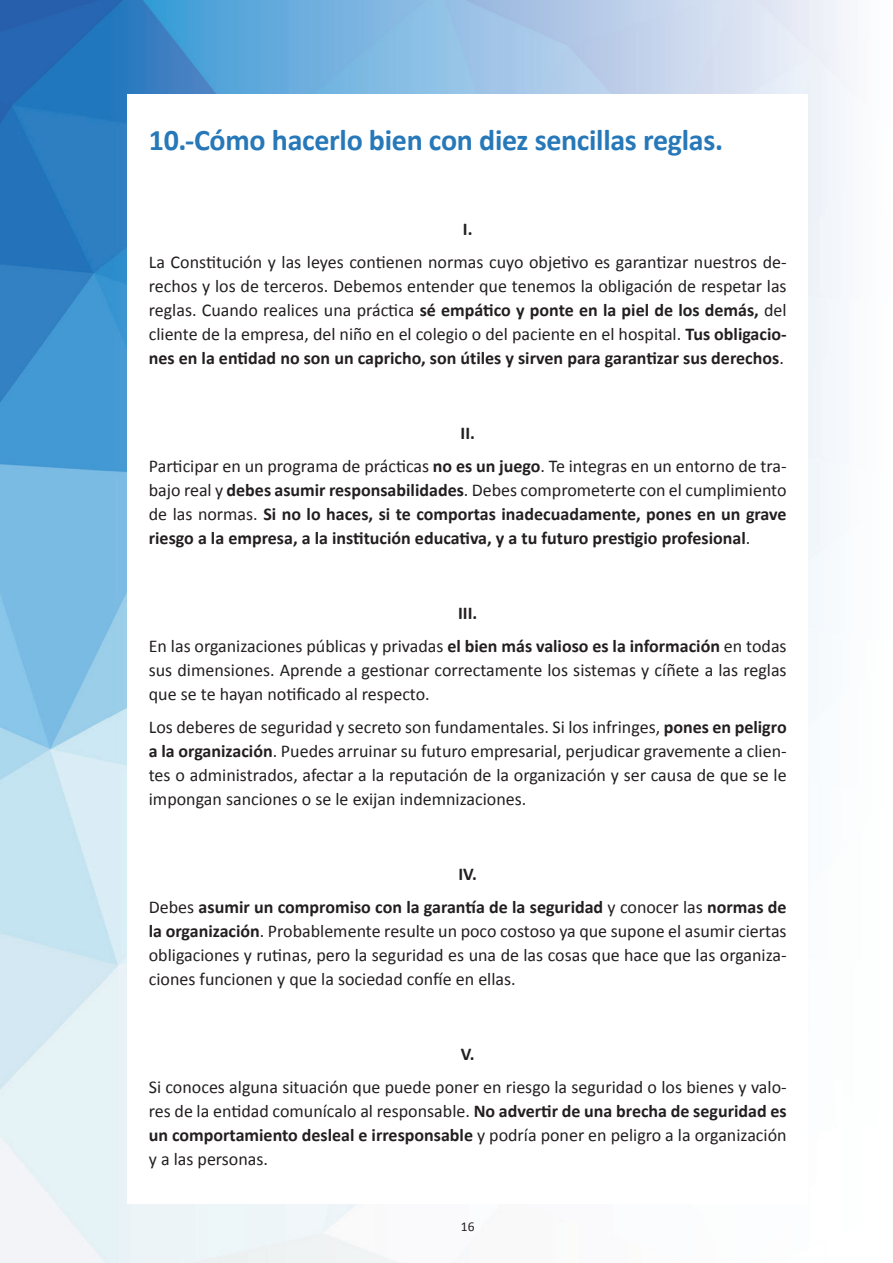
<style>
.page{position:relative;width:893px;height:1263px;background:#fff}
.page>*{position:absolute;margin:0;border:0;box-sizing:border-box;transform-origin:0 0}
.t1{font:700 30px "Calibri";letter-spacing:-.01em;color:#2778b9}
.t2{font:18px/24px "Calibri";color:#231f20;text-align:justify}
.t3{font:700 18px/24px "Calibri";color:#231f20;text-align:justify}
.t4{font:13.5px "Calibri";color:#231f20}
.s1{font-weight:700}
.s2{font-weight:400}
</style>
<div class="page">
<img style="left:0;top:0;width:850px;height:1263px">
<div style="left:128px;top:94px;width:680px;height:1109px;background:#fff"></div>
<h1 class="t1" style="left:149px;top:121px;width:576px">10.-Cómo hacerlo bien con diez senc illas reglas.</h1>
<p class="t3" style="left:463px;top:217px;width:11px">I.</p>
<p class="t2" style="left:149px;top:250px;width:639px">La Constitución y las leyes contienen normas cuyo objetivo es garantizar nuestros de&shy;rechos y los de terceros. Debemos entender que tenemos la obligación de respetar las reglas. Cuando realices una práctica <span class="s1">sé empático y ponte en la piel de los demás,</span> del cliente de la empresa, del niño en el colegio o del paciente en el hospital. <span class="s1">Tus obligacio&shy;nes en la entidad no son un capricho, son útiles y sirven para garantizar sus derechos</span>.</p>
<p class="t2" style="left:149px;top:416px;width:639px;line-height:33px;text-align:center"><span class="s1">II.<br></span>Participar en un programa de prácticas <span class="s1">no es un juego</span>. Te integras en un entorno de tra-</p>
<p class="t3" style="left:149px;top:478px;width:639px"><span class="s2">bajo real y</span> debes asumir responsabilidades<span class="s2">. Debes comprometerte con el cumplimiento de las normas.</span> Si no lo haces, si te comportas inadecuadamente, pones en un grave riesgo a la empresa, a la institución educativa, y a tu futuro prestigio profesional<span class="s2">.</span></p>
<p class="t2" style="left:149px;top:596px;width:639px;line-height:33px;text-align:center"><span class="s1">III.<br></span>En las organizaciones públicas y privadas <span class="s1">el bien más valioso es la información</span> en todas</p>
<p class="t2" style="left:149px;top:658px;width:639px">sus dimensiones. Aprende a gestionar correctamente los sistemas y cíñete a las reglas que se te hayan notificado al respecto.</p>
<p class="t2" style="left:149px;top:715px;width:639px">Los deberes de seguridad y secreto son fundamentales. Si los infringes, <span class="s1">pones en peligro a la organización</span>. Puedes arruinar su futuro empresarial, perjudicar gravemente a clien&shy;tes o administrados, afectar a la reputación de la organización y ser causa de que se le impongan sanciones o se le exijan indemnizaciones.</p>
<p class="t3" style="left:149px;top:857px;width:639px;line-height:33px;text-align:center">IV.<br><span class="s2">Debes</span> asumir un compromiso con la garantía de la seguridad <span class="s2">y conocer las</span> normas de</p>
<p class="t2" style="left:149px;top:919px;width:639px"><span class="s1">la organización</span>. Probablemente resulte un poco costoso ya que supone el asumir ciertas obligaciones y rutinas, pero la seguridad es una de las cosas que hace que las organiza&shy;ciones funcionen y que la sociedad confíe en ellas.</p>
<p class="t3" style="left:461px;top:1042px;width:15px">V.</p>
<p class="t2" style="left:149px;top:1075px;width:639px">Si conoces alguna situación que puede poner en riesgo la seguridad o los bienes y valo&shy;res de la entidad comunícalo al responsable. <span class="s1">No advertir de una brecha de seguridad es un comportamiento desleal e irresponsable</span> y podría poner en peligro a la organización y a las personas.</p>
<p class="t4" style="left:461px;top:1217px;width:15px">16</p>
</div>
